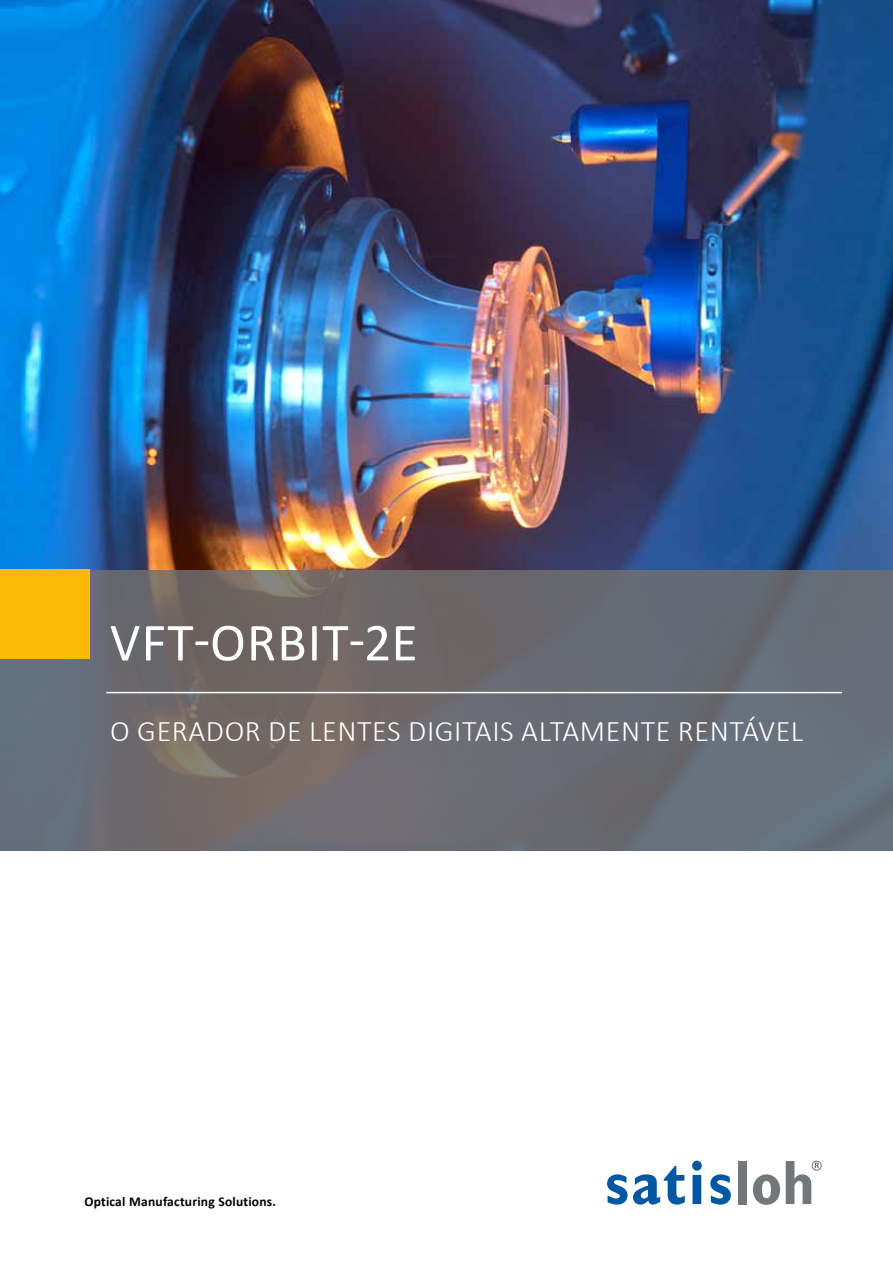
<style>
.page{position:relative;width:893px;height:1263px;background:#fff}
.page>*{position:absolute;margin:0;border:0;box-sizing:border-box;transform-origin:0 0}
.t1{font:54px "Calibri";letter-spacing:.02em;color:#fff}
.t2{font:300 30px "Calibri";letter-spacing:.02em;color:#fff}
.t3{font:700 13.5px "Calibri";letter-spacing:.015em;color:#000}
</style>
<div class="page">
<img style="left:0;top:0;width:893px;height:570px">
<svg style="left:0;top:570px;width:893px;height:280px;background:#6b6b70"></svg>
<div style="left:0;top:570px;width:89px;height:89px;background:#fbba07"></div>
<svg style="left:607px;top:1174px;width:20px;height:30px"></svg>
<svg style="left:633px;top:1166px;width:52px;height:38px"></svg>
<svg style="left:692px;top:1161px;width:10px;height:43px"></svg>
<svg style="left:710px;top:1174px;width:21px;height:30px"></svg>
<div style="left:738px;top:1161px;width:9px;height:43px;background:#71777a"></div>
<svg style="left:753px;top:1174px;width:27px;height:31px"></svg>
<svg style="left:786px;top:1161px;width:33px;height:43px"></svg>
<div style="left:812px;top:1161px;width:9px;height:9px;border:1px solid #71777a;border-radius:50%"></div>
<hr style="left:106px;top:692px;width:736px;height:1px;background:#fff">
<h1 class="t1" style="left:110px;top:605px;width:309px">VFT-ORBIT-2E</h1>
<p class="t2" style="left:110px;top:712px;width:695px">O GERADOR DE LENTES DIGITAIS ALTAMENTE RENTÁVEL</p>
<p class="t3" style="left:84px;top:1191px;width:193px">Optical Manufacturing Solutions.</p>
</div>
